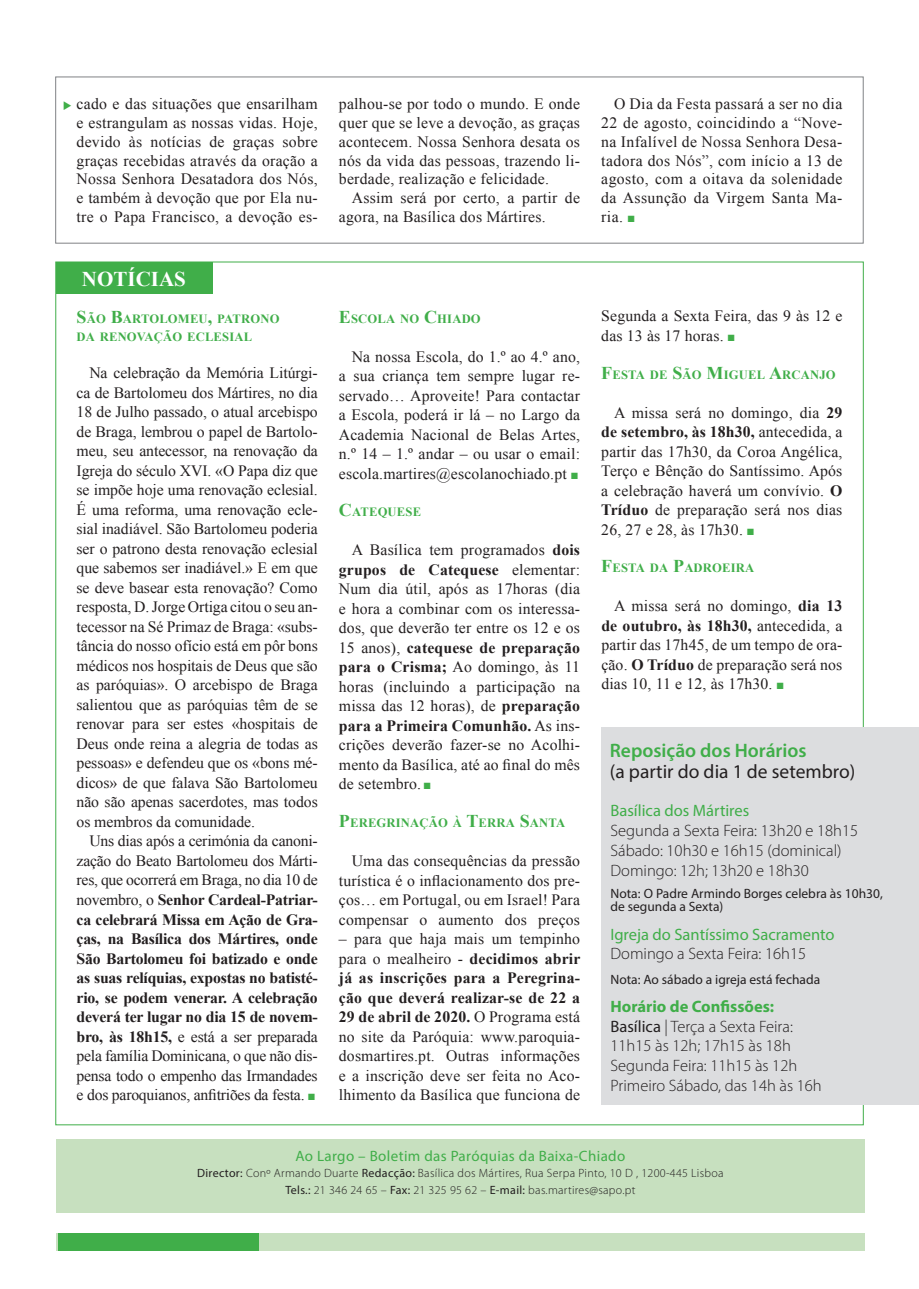
<style>
.page{position:relative;width:919px;height:1289px;background:#fff}
.page>*{position:absolute;margin:0;border:0;box-sizing:border-box;transform-origin:0 0}
.t1{font:700 21px "Times New Roman";color:#fff}
.t2{font:19.5px "Myriad Pro";color:#231f20}
.t3{font:600 19.5px "Myriad Pro";color:#40ae49}
.t4{font:300 16.5px/19.8px "Myriad Pro";color:#231f20}
.t5{font:16.5px "Myriad Pro";color:#40ae49}
.t6{font:15.75px/19.5px "Times New Roman";letter-spacing:.01em;color:#231f20;text-align:justify}
.t7{font:15px "Myriad Pro";letter-spacing:.025em;color:#40ae49}
.t8{font:13.5px/13.5px "Myriad Pro";color:#231f20}
.t9{font:700 12.6px/18px "Times New Roman";letter-spacing:.015em;color:#40ae49}
.t10{font:300 12px/16.5px "Myriad Pro";letter-spacing:.025em;color:#231f20;text-align:center}
.t11{font:10.5px "Dixieland Normal";color:#40ae49}
.s1{font-size:18px}
.s2{font-weight:700}
.s3{font-family:"Dixieland Normal";font-size:9px;color:#40ae49}
.s4{font-weight:700;color:#40ae49}
.s5{font-weight:400}
</style>
<div class="page">
<div style="left:56px;top:1138px;width:808px;height:74px;background:#c7e0bf"></div>
<div style="left:56px;top:1233px;width:808px;height:17px;background:#c7e0bf"></div>
<div style="left:58px;top:1233px;width:201px;height:17px;background:#40ae49"></div>
<div style="left:56px;top:263px;width:156px;height:31px;background:#40ae49"></div>
<div style="left:601px;top:727px;width:317px;height:377px;background:#dcdddf"></div>
<p class="t6" style="left:77px;top:94px;width:242px;line-height:18.9px">cado e das situações que ensarilham e estrangulam as nossas vidas. Hoje, devido às notícias de graças sobre graças recebidas através da oração a Nossa Senhora Desatadora dos Nós, e também à devoção que por Ela nu&shy;tre o Papa Francisco, a devoção es-</p>
<p class="t6" style="left:339px;top:94px;width:242px;line-height:18.9px">palhou-se por todo o mundo. E onde quer que se leve a devoção, as graças acontecem. Nossa Senhora desata os nós da vida das pessoas, trazendo li&shy;berdade, realização e felicidade.</p>
<p class="t11" style="left:72px;top:101px;width:11px;rotate:90deg">S</p>
<p class="t6" style="left:339px;top:188px;width:242px;line-height:18.9px;text-indent:13px">Assim será por certo, a partir de agora, na Basílica dos Mártires.</p>
<h1 class="t1" style="left:82px;top:264px;width:105px">NOTÍCIAS</h1>
<p class="t9" style="left:77px;top:309px;width:204px"><span class="s1">S</span>ÃO <span class="s1">B</span>ARTOLOMEU<span class="s1">,</span> PATRONO<br>DA RENOVAÇÃO ECLESIAL</p>
<p class="t6" style="left:77px;top:363px;width:243px;text-indent:13px">Na celebração da Memória Litúrgi&shy;ca de Bartolomeu dos Mártires, no dia 18 de Julho passado, o atual arcebispo de Braga, lembrou o papel de Bartolo&shy;meu, seu antecessor, na renovação da Igreja do século XVI. «O Papa diz que se impõe hoje uma renovação eclesial.<br>É uma reforma, uma renovação ecle&shy;sial inadiável. São Bartolomeu poderia ser o patrono desta renovação eclesial que sabemos ser inadiável.» E em que se deve basear esta renovação? Como resposta, D. Jorge Ortiga citou o seu an&shy;tecessor na Sé Primaz de Braga: «subs&shy;tância do nosso ofício está em pôr bons médicos nos hospitais de Deus que são as paróquias». O arcebispo de Braga salientou que as paróquias têm de se renovar para ser estes «hospitais de Deus onde reina a alegria de todas as pessoas» e defendeu que os «bons mé&shy;dicos» de que falava São Bartolomeu não são apenas sacerdotes, mas todos os membros da comunidade.</p>
<p class="t6" style="left:77px;top:831px;width:243px;text-indent:13px">Uns dias após a cerimónia da canoni&shy;zação do Beato Bartolomeu dos Márti&shy;res, que ocorrerá em Braga, no dia 10 de novembro, o <span class="s2">Senhor Cardeal-Patriar&shy;ca celebrará Missa em Ação de Gra&shy;ças, na Basílica dos Mártires, onde São Bartolomeu foi batizado e onde as suas relíquias, expostas no batisté&shy;rio, se podem venerar. A celebração deverá ter lugar no dia 15 de novem&shy;bro, às 18h15,</span> e está a ser preparada pela família Dominicana, o que não dis&shy;pensa todo o empenho das Irmandades e dos paroquianos, anfitriões da festa. <span class="s3">N</span></p>
<p class="t9" style="left:339px;top:309px;width:143px"><span class="s1">E</span>SCOLA NO <span class="s1">C</span>HIADO</p>
<p class="t6" style="left:339px;top:346px;width:242px;text-indent:13px">Na nossa Escola, do 1.º ao 4.º ano, a sua criança tem sempre lugar re&shy;servado… Aproveite! Para contactar a Escola, poderá ir lá – no Largo da Academia Nacional de Belas Artes, n.º 14 – 1.º andar – ou usar o email: escola.martires@escolanochiado.pt <span class="s3">N</span></p>
<p class="t9" style="left:339px;top:503px;width:84px"><span class="s1">C</span>ATEQUESE</p>
<p class="t6" style="left:339px;top:540px;width:242px;text-indent:13px">A Basílica tem programados <span class="s2">dois grupos de Catequese</span> elementar:<br>Num dia útil, após as 17horas (dia e hora a combinar com os interessa&shy;dos, que deverão ter entre os 12 e os 15 anos), <span class="s2">catequese de preparação para o Crisma;</span> Ao domingo, às 11 horas (incluindo a participação na missa das 12 horas), de <span class="s2">preparação para a Primeira Comunhão.</span> As ins&shy;crições deverão fazer-se no Acolhi&shy;mento da Basílica, até ao final do mês de setembro. <span class="s3">N</span></p>
<p class="t9" style="left:339px;top:813px;width:228px"><span class="s1">P</span>EREGRINAÇÃO À <span class="s1">T</span>ERRA <span class="s1">S</span>ANTA</p>
<p class="t6" style="left:339px;top:850px;width:242px;text-indent:13px">Uma das consequências da pressão turística é o inflacionamento dos pre&shy;ços… em Portugal, ou em Israel! Para compensar o aumento dos preços</p>
<p class="t6" style="left:339px;top:928px;width:243px">– para que haja mais um tempinho para o mealheiro - <span class="s2">decidimos abrir já as inscrições para a Peregrina&shy;ção que deverá realizar-se de 22 a 29 de abril de 2020.</span> O Programa está no site da Paróquia: www.paroquia&shy;dosmartires.pt. Outras informações e a inscrição deve ser feita no Aco&shy;lhimento da Basílica que funciona de</p>
<p class="t6" style="left:601px;top:94px;width:243px;line-height:18.9px;text-indent:13px">O Dia da Festa passará a ser no dia 22 de agosto, coincidindo a “Nove&shy;na Infalível de Nossa Senhora Desa&shy;tadora dos Nós”, com início a 13 de agosto, com a oitava da solenidade da Assunção da Virgem Santa Ma&shy;ria. <span class="s3">N</span></p>
<p class="t6" style="left:601px;top:306px;width:242px">Segunda a Sexta Feira, das 9 às 12 e das 13 às 17 horas. <span class="s3">N</span></p>
<p class="t9" style="left:601px;top:365px;width:236px"><span class="s1">F</span>ESTA DE <span class="s1">S</span>ÃO <span class="s1">M</span>IGUEL <span class="s1">A</span>RCANJO</p>
<p class="t6" style="left:601px;top:402px;width:242px;text-indent:13px">A missa será no domingo, dia <span class="s2">29 de setembro, às 18h30,</span> antecedida, a partir das 17h30, da Coroa Angélica, Terço e Bênção do Santíssimo. Após a celebração haverá um convívio. <span class="s2">O Tríduo</span> de preparação será nos dias 26, 27 e 28, às 17h30. <span class="s3">N</span></p>
<p class="t9" style="left:601px;top:558px;width:154px"><span class="s1">F</span>ESTA DA <span class="s1">P</span>ADROEIRA</p>
<p class="t6" style="left:601px;top:596px;width:242px;text-indent:13px">A missa será no domingo, <span class="s2">dia 13 de outubro, às 18h30,</span> antecedida, a partir das 17h45, de um tempo de ora&shy;ção. <span class="s2">O Tríduo</span> de preparação será nos dias 10, 11 e 12, às 17h30. <span class="s3">N</span></p>
<p class="t3" style="left:609px;top:738px;width:198px">Reposição dos Horários</p>
<p class="t2" style="left:609px;top:759px;width:247px">(a partir do dia 1 de setembro)</p>
<p class="t5" style="left:610px;top:800px;width:140px">Basílica dos Mártires</p>
<p class="t4" style="left:610px;top:821px;width:249px">Segunda a Sexta Feira: 13h20 e 18h15<br>Sábado: 10h30 e 16h15 (dominical)<br>Domingo: 12h; 13h20 e 18h30</p>
<p class="t8" style="left:610px;top:886px;width:274px">Nota: O Padre Armindo Borges celebra às 10h30, de segunda a Sexta)</p>
<p class="t5" style="left:610px;top:923px;width:226px">Igreja do Santíssimo Sacramento</p>
<p class="t4" style="left:610px;top:944px;width:197px">Domingo a Sexta Feira: 16h15</p>
<p class="t8" style="left:610px;top:972px;width:211px">Nota: Ao sábado a igreja está fechada</p>
<p class="t4" style="left:610px;top:996px;width:213px"><span class="s4">Horário de Confissões:<br></span><span class="s5">Basílica</span> | Terça a Sexta Feira:<br>11h15 às 12h; 17h15 às 18h<br>Segunda Feira: 11h15 às 12h<br>Primeiro Sábado, das 14h às 16h</p>
<p class="t7" style="left:295px;top:1146px;width:331px">Ao Largo – Boletim das Paróquias da Baixa-Chiado</p>
<p class="t10" style="left:197px;top:1164px;width:528px"><span class="s5">Director:</span> Conº Armando Duarte <span class="s5">Redacção:</span> Basílica dos Mártires, Rua Serpa Pinto, 10 D , 1200-445 Lisboa<br><span class="s5">Tels.:</span> 21 346 24 65 – <span class="s5">Fax:</span> 21 325 95 62 – <span class="s5">E-mail:</span> bas.martires@sapo.pt</p>
</div>
